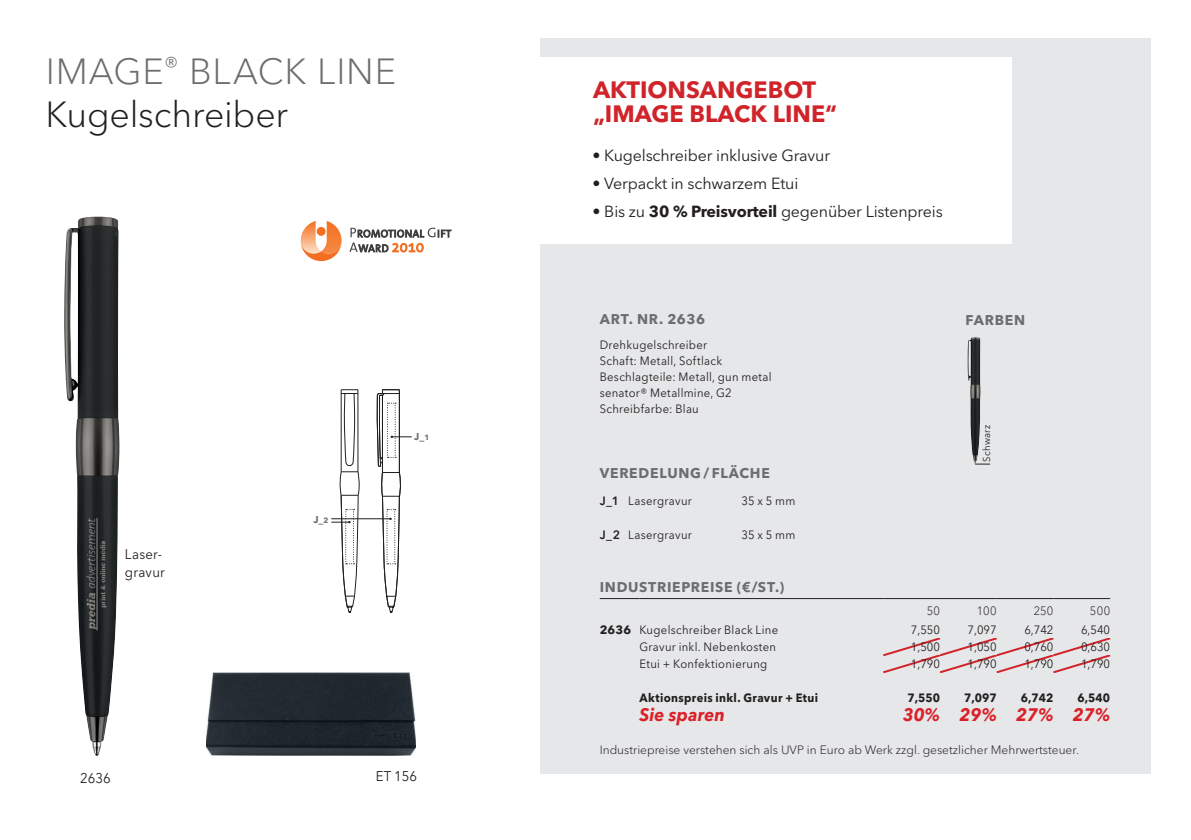
<style>
.page{position:relative;width:1191px;height:840px;background:#fff}
.page>*{position:absolute;margin:0;border:0;box-sizing:border-box;transform-origin:0 0}
.t1{font:300 36px/43.2px "Avenir Next W1 G";letter-spacing:-.005em;color:#6c6d70}
.t2{font:700 23.4px/23.4px "Avenir Next W1 G";color:#d1232a}
.t3{font:italic 700 18px "Avenir Next W1 G";letter-spacing:.01em;color:#da2128;scale:.94 1}
.t4{font:16px "Avenir Next W1 G";letter-spacing:-.01em;color:#231f20}
.t5{font:700 14px "Avenir Next W1 G";letter-spacing:.05em;color:#6c6d70}
.t6{font:14px/18px "Avenir Next W1 G";letter-spacing:.02em;color:#231f20;scale:.94 1}
.t7{font:12px/16px "Avenir Next W1 G";letter-spacing:.025em;color:#231f20;scale:.94 1}
.t8{font:300 12px "Avenir Next W1 G";color:#231f20}
.t9{font:700 12px "Avenir Next W1 G";letter-spacing:.03em;color:#231f20;scale:.94 1}
.t10{font:300 12px "Avenir Next W1 G";color:#231f20;scale:.94 1}
.t11{font:10px "Avenir Next W1 G";letter-spacing:.025em;color:#231f20;scale:.94 1}
.t12{font:700 9.8px "Avenir Next W1 G";color:#6c6d70}
.s1{color:#231f20}
.s2{font-size:7.6px}
.s3{font-weight:700}
.s4{font-weight:600}
</style>
<div class="page">
<div style="left:540px;top:38px;width:610px;height:735px;background:#e6e7e9"></div>
<svg style="left:332px;top:389px;width:28px;height:223px"></svg>
<hr style="left:331px;top:518px;width:59px;height:1px;background:#231f20">
<svg style="left:377px;top:389px;width:34px;height:223px"></svg>
<div style="left:412px;top:58px;width:600px;height:186px;background:#fff"></div>
<svg style="left:301px;top:221px;width:40px;height:40px"></svg>
<div style="left:317px;top:227px;width:8px;height:9px;background:#f36e21;border-radius:50%"></div>
<svg style="left:349px;top:227px;width:102px;height:25px"></svg>
<img style="left:64px;top:216px;width:56px;height:539px">
<img style="left:206px;top:672px;width:210px;height:83px">
<img style="left:967px;top:337px;width:13px;height:127px">
<hr style="left:600px;top:598px;width:39px;height:1px;background:#231f20">
<hr style="left:639px;top:598px;width:244px;height:1px;background:#231f20">
<hr style="left:883px;top:598px;width:57px;height:1px;background:#231f20">
<hr style="left:940px;top:598px;width:56px;height:1px;background:#231f20">
<hr style="left:996px;top:598px;width:57px;height:1px;background:#231f20">
<hr style="left:1053px;top:598px;width:57px;height:1px;background:#231f20">
<svg style="left:883px;top:638px;width:227px;height:34px"></svg>
<h1 class="t1" style="left:45px;top:50px;width:352px">IMAGE<sup>®</sup> BLACK LINE<br><span class="s1">Kugelschreiber</span></h1>
<p class="t6" style="left:125px;top:544px;width:44px">Laser&shy;gravur</p>
<p class="t12" style="left:313px;top:513px;width:17px">J_<span class="s2">2</span></p>
<p class="t12" style="left:414px;top:430px;width:17px">J_<span class="s2">1</span></p>
<p class="t6" style="left:80px;top:768px;width:34px">2636</p>
<p class="t6" style="left:376px;top:766px;width:45px">ET 156</p>
<h2 class="t2" style="left:593px;top:78px;width:245px">AKTIONSANGEBOT „IMAGE BLACK LINE“</h2>
<h3 class="t4" style="left:592px;top:146px;width:239px">• Kugelschreiber inklusive Gravur</h3>
<h3 class="t4" style="left:592px;top:174px;width:207px">• Verpackt in schwarzem Etui</h3>
<h3 class="t4" style="left:592px;top:202px;width:352px">• Bis zu <span class="s3">30 % Preisvorteil</span> gegenüber Listenpreis</h3>
<p class="t5" style="left:600px;top:310px;width:107px">ART. NR. 2636</p>
<p class="t7" style="left:600px;top:336px;width:184px">Drehkugelschreiber<br>Schaft: Metall, Softlack<br>Beschlagteile: Metall, gun metal senator® Metallmine, G2<br>Schreibfarbe: Blau</p>
<p class="t5" style="left:600px;top:464px;width:172px">VEREDELUNG / FLÄCHE</p>
<p class="t7" style="left:600px;top:492px;width:100px"><span class="s4">J_1</span> Lasergravur</p>
<p class="t7" style="left:741px;top:492px;width:59px">35 x 5 mm</p>
<p class="t7" style="left:600px;top:526px;width:100px"><span class="s4">J_2</span> Lasergravur</p>
<p class="t7" style="left:741px;top:526px;width:59px">35 x 5 mm</p>
<p class="t5" style="left:600px;top:578px;width:186px">INDUSTRIEPREISE (€/ST.)</p>
<p class="t5" style="left:965px;top:311px;width:61px">FARBEN</p>
<p class="t11" style="left:980px;top:461px;width:41px;rotate:-90deg">Schwarz</p>
<p class="t10" style="left:926px;top:603px;width:16px">50</p>
<p class="t10" style="left:977px;top:603px;width:22px">100</p>
<p class="t10" style="left:1033px;top:603px;width:23px">250</p>
<p class="t10" style="left:1090px;top:603px;width:23px">500</p>
<p class="t7" style="left:600px;top:621px;width:191px"><span class="s3">2636</span> Kugelschreiber Black Line</p>
<p class="t7" style="left:911px;top:621px;width:32px">7,550</p>
<p class="t7" style="left:967px;top:621px;width:32px">7,097</p>
<p class="t7" style="left:1024px;top:621px;width:32px">6,742</p>
<p class="t7" style="left:1081px;top:621px;width:32px">6,540</p>
<p class="t7" style="left:639px;top:638px;width:147px">Gravur inkl. Nebenkosten</p>
<p class="t7" style="left:911px;top:638px;width:32px">1,500</p>
<p class="t7" style="left:967px;top:638px;width:32px">1,050</p>
<p class="t7" style="left:1024px;top:638px;width:32px">0,760</p>
<p class="t7" style="left:1081px;top:638px;width:32px">0,630</p>
<p class="t7" style="left:639px;top:655px;width:138px">Etui + Konfektionierung</p>
<p class="t7" style="left:911px;top:655px;width:32px">1,790</p>
<p class="t7" style="left:967px;top:655px;width:32px">1,790</p>
<p class="t7" style="left:1024px;top:655px;width:32px">1,790</p>
<p class="t7" style="left:1081px;top:655px;width:32px">1,790</p>
<p class="t9" style="left:639px;top:690px;width:192px">Aktionspreis inkl. Gravur + Etui</p>
<p class="t9" style="left:907px;top:690px;width:36px">7,550</p>
<p class="t9" style="left:964px;top:690px;width:36px">7,097</p>
<p class="t9" style="left:1021px;top:690px;width:36px">6,742</p>
<p class="t9" style="left:1077px;top:690px;width:36px">6,540</p>
<h3 class="t3" style="left:639px;top:702px;width:93px">Sie sparen</h3>
<h3 class="t3" style="left:902px;top:702px;width:222px">30% 29% 27% 27%</h3>
<p class="t8" style="left:600px;top:742px;width:481px">Industriepreise verstehen sich als UVP in Euro ab Werk zzgl. gesetzlicher Mehrwertsteuer.</p>
</div>
